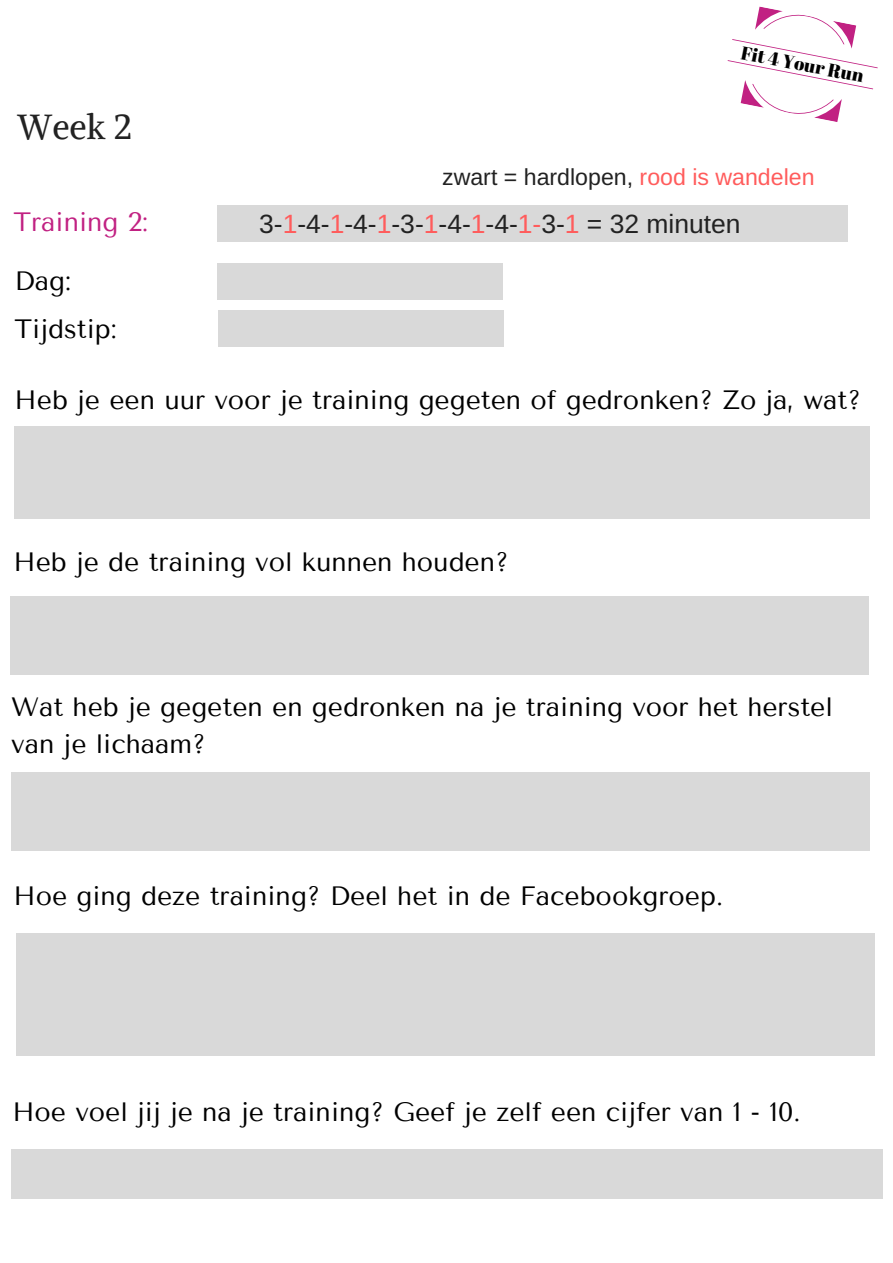
<style>
.page{position:relative;width:893px;height:1263px;background:#fff}
.page>*{position:absolute;margin:0;border:0;box-sizing:border-box;transform-origin:0 0}
.t1{font:34.65px "Alike";color:#222}
.t2{font:26.4px/48.3px "Tenor Sans";color:#000}
.t3{font:26.4px "Arimo";color:#222}
.t4{font:26.4px "Tenor Sans";color:#c12182}
.t5{font:23.1px "Arimo";color:#222}
.t6{font:18.75px "Abril Fatface";color:#000}
.s1{color:#ff5c5c}
</style>
<div class="page">
<svg style="left:727px;top:7px;width:150px;height:115px"></svg>
<div style="left:14px;top:426px;width:855px;height:92px;background:#d9d9d9"></div>
<div style="left:217px;top:263px;width:285px;height:37px;background:#d9d9d9"></div>
<div style="left:218px;top:310px;width:286px;height:37px;background:#d9d9d9"></div>
<div style="left:16px;top:933px;width:858px;height:122px;background:#d9d9d9"></div>
<div style="left:11px;top:596px;width:857px;height:78px;background:#d9d9d9"></div>
<div style="left:11px;top:1149px;width:871px;height:49px;background:#d9d9d9"></div>
<div style="left:217px;top:205px;width:631px;height:36px;background:#d9d9d9"></div>
<div style="left:12px;top:772px;width:858px;height:79px;background:#d9d9d9"></div>
<h1 class="t1" style="left:18px;top:105px;width:115px">Week 2</h1>
<p class="t4" style="left:13px;top:207px;width:136px">Training 2:</p>
<p class="t2" style="left:15px;top:257px;width:104px">Dag:<br>Tijdstip:</p>
<p class="t6" style="left:743px;top:39px;width:126px;rotate:11deg">Fit 4 Your Run</p>
<p class="t5" style="left:442px;top:164px;width:374px">zwart = hardlopen, <span class="s1">rood is wandelen</span></p>
<p class="t3" style="left:259px;top:209px;width:483px">3-<span class="s1">1</span>-4-<span class="s1">1</span>-4-<span class="s1">1</span>-3-<span class="s1">1</span>-4-<span class="s1">1</span>-4-<span class="s1">1-</span>3-<span class="s1">1</span> = 32 minuten</p>
<p class="t2" style="left:15px;top:376px;width:848px">Heb je een uur voor je training gegeten of gedronken? Zo ja, wat?</p>
<p class="t2" style="left:13px;top:538px;width:497px">Heb je de training vol kunnen houden?</p>
<p class="t2" style="left:11px;top:688px;width:823px;line-height:37px">Wat heb je gegeten en gedronken na je training voor het herstel van je lichaam?</p>
<p class="t2" style="left:13px;top:872px;width:711px">Hoe ging deze training? Deel het in de Facebookgroep.</p>
<p class="t2" style="left:12px;top:1088px;width:789px">Hoe voel jij je na je training? Geef je zelf een cijfer van 1 - 10.</p>
</div>
